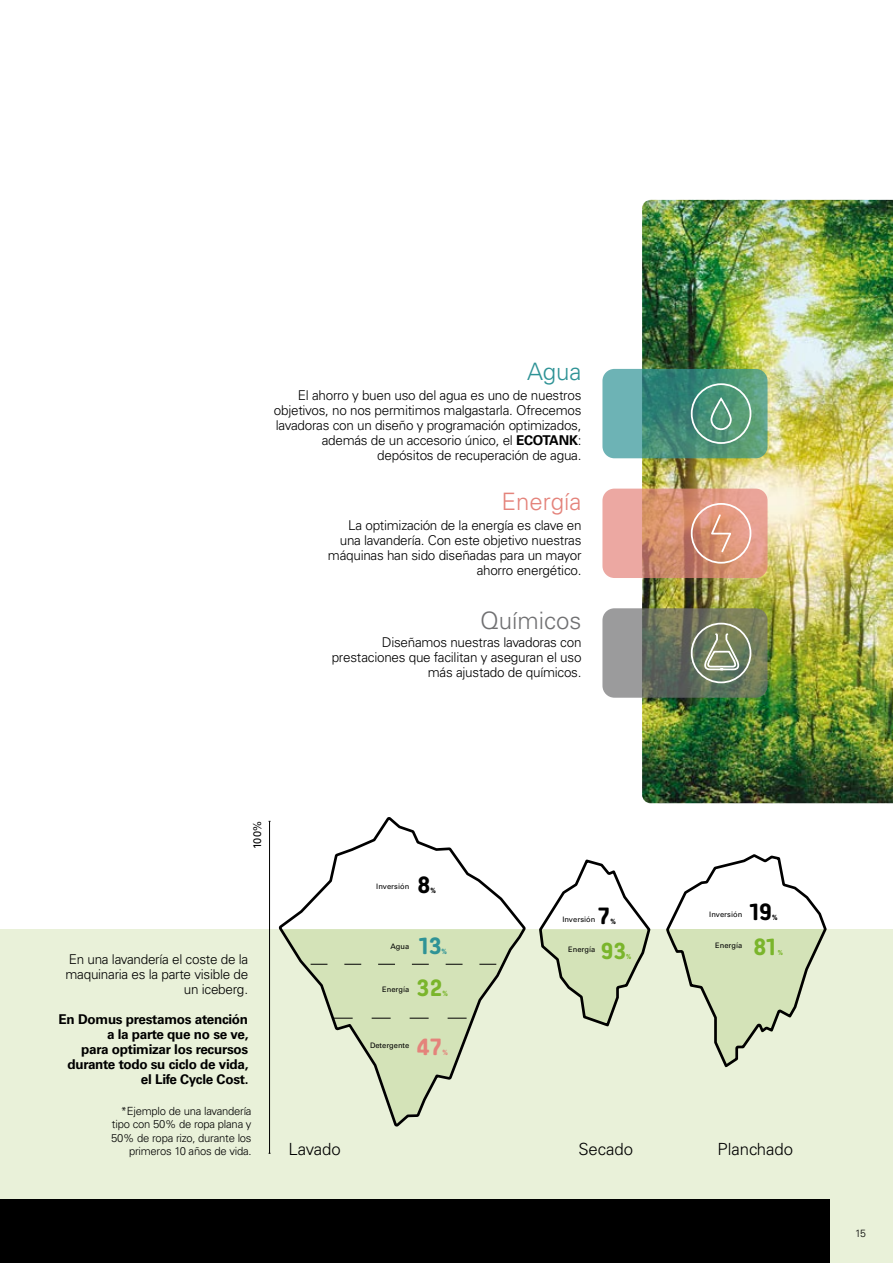
<style>
.page{position:relative;width:893px;height:1263px;background:#fff}
.page>*{position:absolute;margin:0;border:0;box-sizing:border-box;transform-origin:0 0}
.t1{font:300 24px "Univers LT Std";color:#707072}
.t2{font:300 24px "Univers LT Std";color:#e4837b}
.t3{font:300 24px "Univers LT Std";color:#2f9396}
.t4{font:700 23.25px "Core Mellow";color:#000}
.t5{font:700 23.25px "Core Mellow";color:#7ab52b}
.t6{font:700 23.25px "Core Mellow";color:#2f9396}
.t7{font:700 23.25px "Core Mellow";color:#e4837b}
.t8{font:700 22.95px "Core Mellow";color:#7ab52b}
.t9{font:300 16.8px "Univers LT Std";color:#000}
.t10{font:300 13.5px/15px "Univers LT Std";letter-spacing:-.02em;color:#000;text-align:right}
.t11{font:700 13.5px/15px "Univers LT Std";letter-spacing:-.02em;color:#000;text-align:right}
.t12{font:300 11.25px/13.5px "Univers LT Std";letter-spacing:-.02em;color:#000;text-align:right}
.t13{font:10.95px "Univers LT Std";color:#000}
.t14{font:300 10.5px "Univers LT Std";color:#000}
.t15{font:7.5px "Univers LT Std";color:#000}
.t16{font:700 7.5px "Core Mellow";color:#000}
.t17{font:700 7.5px "Core Mellow";color:#2f9396}
.t18{font:700 7.5px "Core Mellow";color:#7ab52b}
.t19{font:700 7.5px "Core Mellow";color:#e4837b}
.t20{font:700 7.05px "Core Mellow";color:#7ab52b}
.s1{font-weight:700}
</style>
<div class="page">
<div style="left:0;top:929px;width:893px;height:334px;background:#e9f1d9"></div>
<svg style="left:278px;top:817px;width:248px;height:310px"></svg>
<svg style="left:539px;top:859px;width:112px;height:168px"></svg>
<svg style="left:666px;top:854px;width:161px;height:214px"></svg>
<svg style="left:311px;top:964px;width:185px;height:1px"></svg>
<svg style="left:334px;top:1018px;width:133px;height:1px"></svg>
<hr style="left:269px;top:821px;width:1px;height:332px;background:#000">
<img style="left:642px;top:200px;width:251px;height:603px">
<svg style="left:602px;top:369px;width:165px;height:89px;background:#539a89"></svg>
<svg style="left:602px;top:608px;width:165px;height:90px;background:#787e6e"></svg>
<svg style="left:602px;top:489px;width:165px;height:89px;background:#dc9883"></svg>
<div style="left:691px;top:383px;width:60px;height:61px;border:2px solid #fff;border-radius:50%"></div>
<div style="left:710px;top:398px;width:22px;height:32px;border:2px solid #fff;border-radius:10px"></div>
<div style="left:691px;top:503px;width:60px;height:61px;border:2px solid #fff;border-radius:50%"></div>
<svg style="left:709px;top:513px;width:24px;height:41px"></svg>
<div style="left:691px;top:623px;width:60px;height:60px;border:2px solid #fff;border-radius:50%"></div>
<svg style="left:701px;top:632px;width:41px;height:39px;background:#8e997c"></svg>
<div style="left:0;top:1199px;width:829px;height:64px;background:#000"></div>
<h1 class="t3" style="left:527px;top:357px;width:56px">Agua</h1>
<p class="t10" style="left:274px;top:388px;width:309px">El ahorro y buen uso del agua es uno de nuestros objetivos, no nos permitimos malgastarla. Ofrecemos lavadoras con un diseño y programación optimizados, además de un accesorio único, el <span class="s1">ECOTANK</span>: depósitos de recuperación de agua.</p>
<h1 class="t2" style="left:501px;top:487px;width:82px">Energía</h1>
<p class="t10" style="left:328px;top:517px;width:255px">La optimización de la energía es clave en una lavandería. Con este objetivo nuestras máquinas han sido diseñadas para un mayor ahorro energético.</p>
<h1 class="t1" style="left:480px;top:606px;width:103px">Químicos</h1>
<p class="t10" style="left:332px;top:635px;width:251px">Diseñamos nuestras lavadoras con prestaciones que facilitan y aseguran el uso más ajustado de químicos.</p>
<p class="t13" style="left:251px;top:849px;width:30px;rotate:-90deg">100%</p>
<p class="t10" style="left:66px;top:952px;width:184px">En una lavandería el coste de la maquinaria es la parte visible de un iceberg.</p>
<p class="t11" style="left:59px;top:1012px;width:191px">En Domus prestamos atención a la parte que no se ve,<br>para optimizar los recursos durante todo su ciclo de vida, el Life Cycle Cost.</p>
<p class="t12" style="left:111px;top:1104px;width:142px">*Ejemplo de una lavandería tipo con 50% de ropa plana y<br>50% de ropa rizo, durante los primeros 10 años de vida.</p>
<p class="t9" style="left:288px;top:1139px;width:54px">Lavado</p>
<p class="t15" style="left:376px;top:882px;width:35px">Inversión</p>
<h2 class="t4" style="left:418px;top:867px;width:14px">8</h2>
<p class="t16" style="left:430px;top:884px;width:7px">%</p>
<p class="t15" style="left:390px;top:942px;width:20px">Agua</p>
<p class="t15" style="left:382px;top:985px;width:29px">Energía</p>
<h2 class="t6" style="left:418px;top:928px;width:26px">13</h2>
<p class="t17" style="left:442px;top:946px;width:7px">%</p>
<h2 class="t5" style="left:417px;top:970px;width:27px">32</h2>
<p class="t18" style="left:442px;top:987px;width:7px">%</p>
<p class="t15" style="left:370px;top:1041px;width:41px">Detergente</p>
<h2 class="t7" style="left:417px;top:1029px;width:27px">47</h2>
<p class="t19" style="left:442px;top:1047px;width:7px">%</p>
<h2 class="t4" style="left:598px;top:898px;width:14px">7</h2>
<p class="t16" style="left:610px;top:916px;width:7px">%</p>
<h3 class="t8" style="left:601px;top:934px;width:27px">93</h3>
<p class="t20" style="left:626px;top:951px;width:7px">%</p>
<p class="t15" style="left:562px;top:914px;width:35px">Inversión</p>
<p class="t15" style="left:568px;top:945px;width:29px">Energía</p>
<p class="t15" style="left:709px;top:910px;width:35px">Inversión</p>
<p class="t15" style="left:715px;top:941px;width:29px">Energía</p>
<h2 class="t4" style="left:748px;top:894px;width:26px">19</h2>
<p class="t16" style="left:772px;top:911px;width:7px">%</p>
<h2 class="t5" style="left:753px;top:929px;width:26px">81</h2>
<p class="t20" style="left:778px;top:947px;width:7px">%</p>
<p class="t9" style="left:578px;top:1139px;width:56px">Secado</p>
<p class="t9" style="left:717px;top:1139px;width:77px">Planchado</p>
<p class="t14" style="left:855px;top:1227px;width:12px">15</p>
</div>
